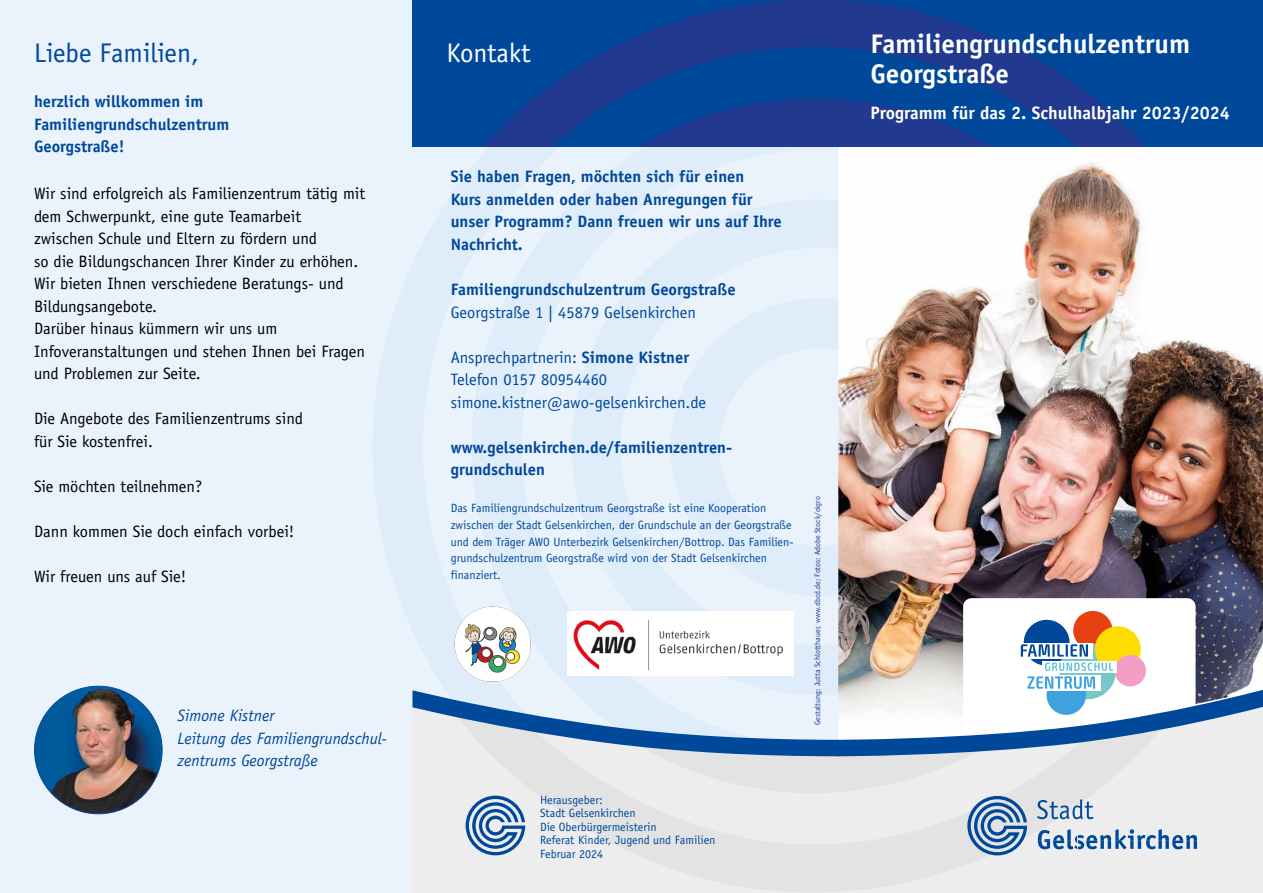
<style>
.page{position:relative;width:1263px;height:893px;background:#fff}
.page>*{position:absolute;margin:0;border:0;box-sizing:border-box;transform-origin:0 0}
.t1{font:700 27px/30px "Officina Sans Std";color:#fff}
.t2{font:27px "Officina Sans Std";color:#00489a}
.t3{font:27px "Officina Sans Std";color:#fff}
.t4{font:700 18px "Officina Sans Std";color:#fff}
.t5{font:16.5px/22.5px "Officina Sans Std";color:#000}
.t6{font:700 16.5px/22.5px "Officina Sans Std";color:#00489a}
.t7{font:16.5px/22.5px "Officina Sans Std";color:#00489a}
.t8{font:italic 16.5px/22.5px "Officina Sans Std";color:#00489a}
.t9{font:12px/16.5px "Officina Sans Std";color:#00489a}
.t10{font:7.8px "Officina Sans Std";color:#213a8f}
.s1{font-weight:700}
</style>
<div class="page">
<div style="left:0;top:0;width:838px;height:893px;background:#eaf3fc"></div>
<svg style="left:373px;top:169px;width:98px;height:459px"></svg>
<svg style="left:471px;top:147px;width:367px;height:457px"></svg>
<img style="left:838px;top:149px;width:425px;height:455px">
<div style="left:412px;top:0;width:851px;height:147px;background:#00489a"></div>
<svg style="left:483px;top:0;width:663px;height:147px"></svg>
<img style="left:963px;top:598px;width:232px;height:6px">
<div style="left:1164px;top:855px;width:99px;height:38px;background:#ededed"></div>
<svg style="left:456px;top:855px;width:708px;height:38px;fill:#ededed"></svg>
<svg style="left:412px;top:604px;width:851px;height:251px"></svg>
<img style="left:35px;top:686px;width:127px;height:128px;border-radius:64px">
<h1 class="t2" style="left:34px;top:37px;width:167px">Liebe Familien,</h1>
<p class="t6" style="left:34px;top:90px;width:197px">herzlich willkommen im<br>Familiengrundschulzentrum<br>Georgstraße!</p>
<p class="t5" style="left:34px;top:182px;width:333px">Wir sind erfolgreich als Familienzentrum tätig mit dem Schwerpunkt, eine gute Teamarbeit<br>zwischen Schule und Eltern zu fördern und<br>so die Bildungschancen Ihrer Kinder zu erhöhen.<br>Wir bieten Ihnen verschiedene Beratungs- und Bildungsangebote.<br>Darüber hinaus kümmern wir uns um Infoveranstaltungen und stehen Ihnen bei Fragen und Problemen zur Seite.</p>
<p class="t5" style="left:34px;top:407px;width:270px">Die Angebote des Familienzentrums sind für Sie kostenfrei.</p>
<p class="t5" style="left:34px;top:475px;width:170px">Sie möchten teilnehmen?</p>
<p class="t5" style="left:34px;top:520px;width:262px">Dann kommen Sie doch einfach vorbei!</p>
<p class="t5" style="left:34px;top:565px;width:154px">Wir freuen uns auf Sie!</p>
<p class="t8" style="left:178px;top:705px;width:211px">Simone Kistner<br>Leitung des Familiengrundschul&shy;zentrums Georgstraße</p>
<h1 class="t3" style="left:446px;top:37px;width:86px">Kontakt</h1>
<h1 class="t1" style="left:870px;top:29px;width:321px">Familiengrundschulzentrum<br>Georgstraße</h1>
<p class="t4" style="left:870px;top:102px;width:361px">Programm für das 2. Schulhalbjahr 2023/2024</p>
<p class="t6" style="left:451px;top:165px;width:332px">Sie haben Fragen, möchten sich für einen<br>Kurs anmelden oder haben Anregungen für unser Programm? Dann freuen wir uns auf Ihre Nachricht.</p>
<p class="t6" style="left:451px;top:278px;width:286px">Familiengrundschulzentrum Georgstraße</p>
<p class="t7" style="left:451px;top:301px;width:247px">Georgstraße 1 | 45879 Gelsenkirchen</p>
<p class="t7" style="left:451px;top:346px;width:257px">Ansprechpartnerin: <span class="s1">Simone Kistner<br></span>Telefon 0157 80954460 simone.kistner@awo-gelsenkirchen.de</p>
<p class="t6" style="left:451px;top:435px;width:283px">www.gelsenkirchen.de/familienzentren&shy;grundschulen</p>
<p class="t9" style="left:451px;top:500px;width:344px">Das Familiengrundschulzentrum Georgstraße ist eine Kooperation zwischen der Stadt Gelsenkirchen, der Grundschule an der Georgstraße und dem Träger AWO Unterbezirk Gelsenkirchen/Bottrop. Das Familien&shy;grundschulzentrum Georgstraße wird von der Stadt Gelsenkirchen finanziert.</p>
<p class="t10" style="left:813px;top:725px;width:230px;rotate:-90deg">Gestaltung: Jutta Schlotthauer, www.dbcd.de; Fotos: Adobe Stock/oigro</p>
<p class="t9" style="left:540px;top:793px;width:177px;line-height:13.5px">Herausgeber:<br>Stadt Gelsenkirchen<br>Die Oberbürgermeisterin<br>Referat Kinder, Jugend und Familien<br>Februar 2024</p>
</div>
